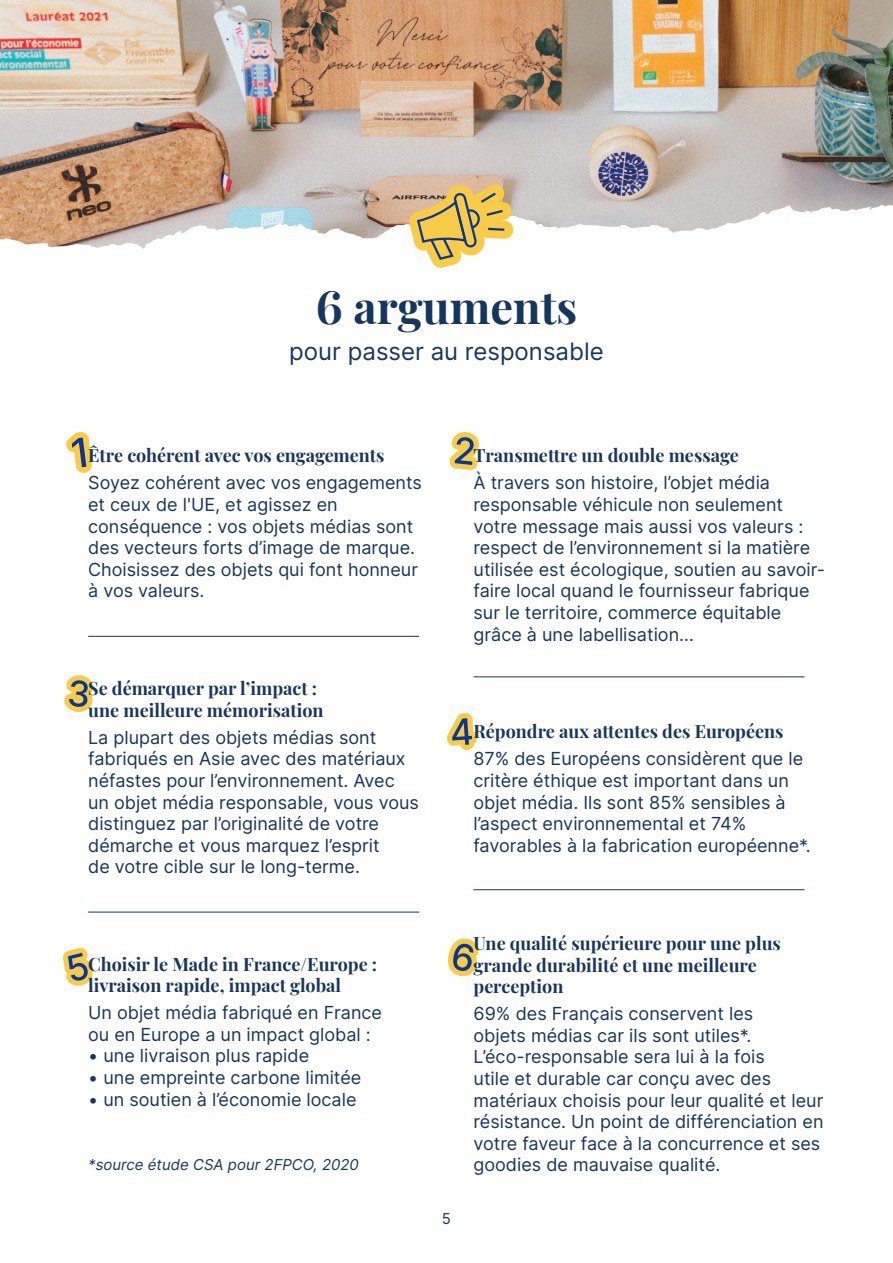
<style>
.page{position:relative;width:893px;height:1263px;background:#fff}
.page>*{position:absolute;margin:0;border:0;box-sizing:border-box;transform-origin:0 0}
.t1{font:700 45px "Playfair Display";color:#17365e}
.t2{font:24px "Inter";color:#17365e}
.t3{font:18px/21.6px "Inter";color:#17365e}
.t4{font:700 18px/21.6px "Playfair Display";color:#17365e}
.t5{font:15px "Inter";color:#17365e}
</style>
<div class="page">
<img style="left:0;top:0;width:893px;height:203px">
<svg style="left:0;top:203px;width:893px;height:46px"></svg>
<svg style="left:408px;top:183px;width:106px;height:85px"></svg>
<svg style="left:449px;top:432px;width:30px;height:38px"></svg>
<svg style="left:66px;top:432px;width:26px;height:41px"></svg>
<svg style="left:447px;top:713px;width:30px;height:37px"></svg>
<svg style="left:448px;top:938px;width:31px;height:38px"></svg>
<hr style="left:473px;top:676px;width:331px;height:1px;background:#17365c">
<hr style="left:473px;top:889px;width:331px;height:1px;background:#17365c">
<svg style="left:64px;top:675px;width:29px;height:37px"></svg>
<svg style="left:63px;top:948px;width:30px;height:38px"></svg>
<hr style="left:88px;top:636px;width:331px;height:1px;background:#17365c">
<hr style="left:88px;top:912px;width:331px;height:1px;background:#17365c">
<h1 class="t1" style="left:316px;top:272px;width:263px">6 arguments</h1>
<h2 class="t2" style="left:289px;top:334px;width:316px">pour passer au responsable</h2>
<p class="t4" style="left:88px;top:443px;width:298px">Être cohérent avec vos engagements</p>
<p class="t3" style="left:88px;top:472px;width:335px">Soyez cohérent avec vos engagements et ceux de l'UE, et agissez en conséquence : vos objets médias sont des vecteurs forts d’image de marque.<br>Choisissez des objets qui font honneur à vos valeurs.</p>
<p class="t4" style="left:88px;top:676px;width:237px">Se démarquer par l’impact : une meilleure mémorisation</p>
<p class="t3" style="left:88px;top:726px;width:332px">La plupart des objets médias sont fabriqués en Asie avec des matériaux néfastes pour l’environnement. Avec un objet média responsable, vous vous distinguez par l’originalité de votre démarche et vous marquez l’esprit<br>de votre cible sur le long-terme.</p>
<p class="t4" style="left:88px;top:951px;width:290px">Choisir le Made in France/Europe : livraison rapide, impact global</p>
<p class="t3" style="left:88px;top:1001px;width:295px">Un objet média fabriqué en France ou en Europe a un impact global :</p>
<p class="t3" style="left:88px;top:1044px;width:223px">• une livraison plus rapide</p>
<p class="t3" style="left:88px;top:1066px;width:275px">• une empreinte carbone limitée</p>
<p class="t3" style="left:88px;top:1088px;width:270px">• un soutien à l’économie locale</p>
<p class="t5" style="left:88px;top:1154px;width:272px">*source étude CSA pour 2FPCO, 2020</p>
<p class="t5" style="left:442px;top:1207px;width:11px">5</p>
<p class="t4" style="left:474px;top:443px;width:267px">Transmettre un double message</p>
<p class="t3" style="left:474px;top:472px;width:353px">À travers son histoire, l’objet média responsable véhicule non seulement votre message mais aussi vos valeurs : respect de l’environnement si la matière utilisée est écologique, soutien au savoir&shy;faire local quand le fournisseur fabrique sur le territoire, commerce équitable grâce à une labellisation…</p>
<p class="t4" style="left:473px;top:719px;width:312px">Répondre aux attentes des Européens</p>
<p class="t3" style="left:473px;top:748px;width:339px">87% des Européens considèrent que le critère éthique est important dans un objet média. Ils sont 85% sensibles à l’aspect environnemental et 74% favorables à la fabrication européenne*.</p>
<p class="t4" style="left:473px;top:931px;width:309px">Une qualité supérieure pour une plus grande durabilité et une meilleure perception</p>
<p class="t3" style="left:473px;top:1002px;width:352px">69% des Français conservent les<br>objets médias car ils sont utiles*.<br>L’éco-responsable sera lui à la fois<br>utile et durable car conçu avec des matériaux choisis pour leur qualité et leur résistance. Un point de différenciation en votre faveur face à la concurrence et ses goodies de mauvaise qualité.</p>
</div>
